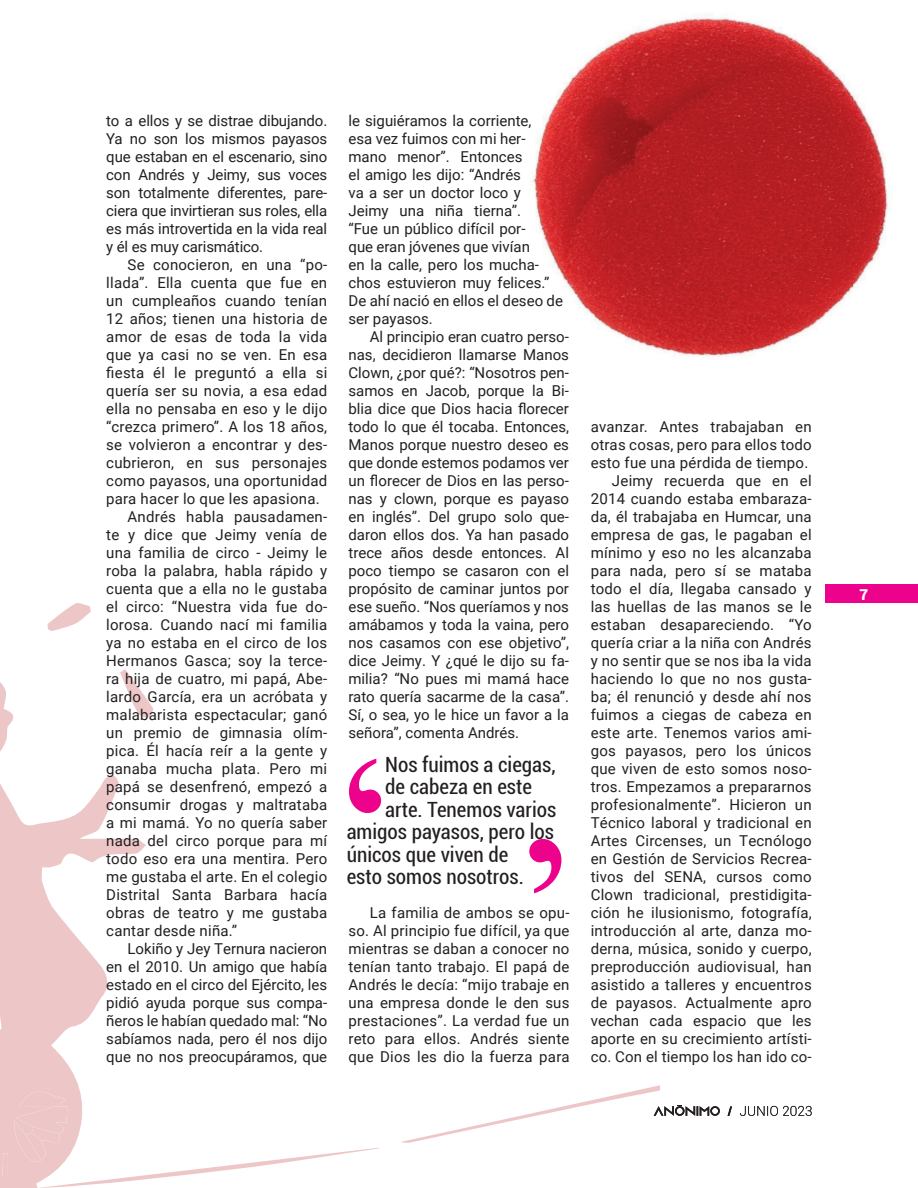
<style>
.page{position:relative;width:918px;height:1188px;background:#fff}
.page>*{position:absolute;margin:0;border:0;box-sizing:border-box;transform-origin:0 0}
.t1{font:condensed 21px "Roboto";color:#231f20}
.t2{font:15px/18px "Roboto";letter-spacing:.015em;color:#231f20;text-align:justify}
.t3{font:900 15px "Roboto";color:#fff}
</style>
<div class="page">
<svg style="left:0;top:682px;width:379px;height:506px"></svg>
<svg style="left:47px;top:603px;width:44px;height:28px"></svg>
<svg style="left:120px;top:669px;width:34px;height:49px"></svg>
<svg style="left:2px;top:1089px;width:65px;height:87px"></svg>
<div style="left:826px;top:585px;width:92px;height:18px;background:#ed028c"></div>
<svg style="left:401px;top:1085px;width:411px;height:58px"></svg>
<img style="left:531px;top:14px;width:362px;height:343px">
<svg style="left:349px;top:759px;width:32px;height:54px"></svg>
<svg style="left:529px;top:839px;width:32px;height:54px"></svg>
<p class="t2" style="left:106px;top:111px;width:223px">to a ellos y se distrae dibujando.<br>Ya no son los mismos payasos que estaban en el escenario, sino con Andrés y Jeimy, sus voces son totalmente diferentes, pare&shy;ciera que invirtieran sus roles, ella es más introvertida en la vida real y él es muy carismático.</p>
<p class="t2" style="left:128px;top:255px;width:201px">Se conocieron, en una “po-</p>
<p class="t2" style="left:106px;top:273px;width:222px">llada”. Ella cuenta que fue en</p>
<p class="t2" style="left:106px;top:291px;width:222px">un cumpleaños cuando tenían</p>
<p class="t2" style="left:106px;top:309px;width:222px">12 años; tienen una historia de</p>
<p class="t2" style="left:106px;top:327px;width:223px">amor de esas de toda la vida</p>
<p class="t2" style="left:106px;top:345px;width:223px">que ya casi no se ven. En esa</p>
<p class="t2" style="left:106px;top:363px;width:223px">fiesta él le preguntó a ella si</p>
<p class="t2" style="left:106px;top:381px;width:222px">quería ser su novia, a esa edad</p>
<p class="t2" style="left:106px;top:399px;width:223px">ella no pensaba en eso y le dijo</p>
<p class="t2" style="left:106px;top:417px;width:222px">“crezca primero”. A los 18 años,</p>
<p class="t2" style="left:106px;top:435px;width:222px">se volvieron a encontrar y des-</p>
<p class="t2" style="left:106px;top:453px;width:222px">cubrieron, en sus personajes</p>
<p class="t2" style="left:106px;top:471px;width:222px">como payasos, una oportunidad</p>
<p class="t2" style="left:106px;top:489px;width:215px">para hacer lo que les apasiona.</p>
<p class="t2" style="left:128px;top:507px;width:201px">Andrés habla pausadamen-</p>
<p class="t2" style="left:106px;top:525px;width:222px">te y dice que Jeimy venía de</p>
<p class="t2" style="left:106px;top:543px;width:222px">una familia de circo - Jeimy le</p>
<p class="t2" style="left:106px;top:561px;width:222px">roba la palabra, habla rápido y</p>
<p class="t2" style="left:106px;top:579px;width:222px">cuenta que a ella no le gustaba</p>
<p class="t2" style="left:106px;top:597px;width:222px">el circo: “Nuestra vida fue do-</p>
<p class="t2" style="left:106px;top:615px;width:222px">lorosa. Cuando nací mi familia</p>
<p class="t2" style="left:106px;top:633px;width:222px">ya no estaba en el circo de los</p>
<p class="t2" style="left:106px;top:651px;width:222px">Hermanos Gasca; soy la terce-</p>
<p class="t2" style="left:106px;top:669px;width:222px">ra hija de cuatro, mi papá, Abe-</p>
<p class="t2" style="left:106px;top:687px;width:222px">lardo García, era un acróbata y</p>
<p class="t2" style="left:106px;top:705px;width:222px">malabarista espectacular; ganó</p>
<p class="t2" style="left:106px;top:723px;width:222px">un premio de gimnasia olím-</p>
<p class="t2" style="left:106px;top:741px;width:222px">pica. Él hacía reír a la gente y</p>
<p class="t2" style="left:106px;top:759px;width:222px">ganaba mucha plata. Pero mi</p>
<p class="t2" style="left:106px;top:777px;width:222px">papá se desenfrenó, empezó a</p>
<p class="t2" style="left:106px;top:795px;width:222px">consumir drogas y maltrataba</p>
<p class="t2" style="left:106px;top:813px;width:222px">a mi mamá. Yo no quería saber</p>
<p class="t2" style="left:106px;top:831px;width:222px">nada del circo porque para mí</p>
<p class="t2" style="left:106px;top:849px;width:222px">todo eso era una mentira. Pero</p>
<p class="t2" style="left:106px;top:867px;width:222px">me gustaba el arte. En el colegio</p>
<p class="t2" style="left:106px;top:885px;width:222px">Distrital Santa Barbara hacía</p>
<p class="t2" style="left:106px;top:903px;width:223px">obras de teatro y me gustaba</p>
<p class="t2" style="left:106px;top:921px;width:132px">cantar desde niña.”</p>
<p class="t2" style="left:128px;top:939px;width:201px">Lokiño y Jey Ternura nacieron</p>
<p class="t2" style="left:106px;top:957px;width:222px">en el 2010. Un amigo que había</p>
<p class="t2" style="left:106px;top:975px;width:222px">estado en el circo del Ejército, les</p>
<p class="t2" style="left:106px;top:993px;width:222px">pidió ayuda porque sus compa-</p>
<p class="t2" style="left:106px;top:1011px;width:222px">ñeros le habían quedado mal: “No</p>
<p class="t2" style="left:106px;top:1029px;width:222px">sabíamos nada, pero él nos dijo</p>
<p class="t2" style="left:106px;top:1047px;width:222px">que no nos preocupáramos, que</p>
<p class="t2" style="left:349px;top:111px;width:216px;text-align:left">le siguiéramos la corriente,<br>esa vez fuimos con mi her&shy;mano menor”. Entonces<br>el amigo les dijo: “Andrés<br>va a ser un doctor loco y<br>Jeimy una niña tierna”.<br>“Fue un público difícil por-<br>que eran jóvenes que vivían<br>en la calle, pero los mucha&shy;chos estuvieron muy felices.”<br>De ahí nació en ellos el deseo de ser payasos.</p>
<p class="t2" style="left:349px;top:327px;width:222px;text-indent:21px">Al principio eran cuatro perso&shy;nas, decidieron llamarse Manos Clown, ¿por qué?: “Nosotros pen&shy;samos en Jacob, porque la Bi&shy;blia dice que Dios hacia florecer todo lo que él tocaba. Entonces, Manos porque nuestro deseo es que donde estemos podamos ver un florecer de Dios en las perso&shy;nas y clown, porque es payaso en inglés”. Del grupo solo que&shy;daron ellos dos. Ya han pasado trece años desde entonces. Al poco tiempo se casaron con el propósito de caminar juntos por ese sueño. “Nos queríamos y nos amábamos y toda la vaina, pero nos casamos con ese objetivo”, dice Jeimy. Y ¿qué le dijo su fa&shy;milia? “No pues mi mamá hace rato quería sacarme de la casa”.<br>Sí, o sea, yo le hice un favor a la señora”, comenta Andrés.</p>
<h1 class="t1" style="left:385px;top:750px;width:172px">Nos fuimos a ciegas,</h1>
<h1 class="t1" style="left:385px;top:772px;width:148px">de cabeza en este</h1>
<h1 class="t1" style="left:385px;top:795px;width:173px">arte. Tenemos varios</h1>
<h1 class="t1" style="left:347px;top:817px;width:209px">amigos payasos, pero los</h1>
<h1 class="t1" style="left:347px;top:840px;width:163px">únicos que viven de</h1>
<h1 class="t1" style="left:347px;top:862px;width:179px">esto somos nosotros.</h1>
<p class="t2" style="left:349px;top:903px;width:223px;text-indent:21px">La familia de ambos se opu&shy;so. Al principio fue difícil, ya que mientras se daban a conocer no tenían tanto trabajo. El papá de Andrés le decía: “mijo trabaje en una empresa donde le den sus prestaciones”. La verdad fue un reto para ellos. Andrés siente que Dios les dio la fuerza para</p>
<p class="t2" style="left:591px;top:417px;width:223px;text-align:right">avanzar. Antes trabajaban en otras cosas, pero para ellos todo esto fue una pérdida de tiempo.<br>Jeimy recuerda que en el<br>2014 cuando estaba embaraza&shy;da, él trabajaba en Humcar, una empresa de gas, le pagaban el mínimo y eso no les alcanzaba para nada, pero sí se mataba todo el día, llegaba cansado y las huellas de las manos se le estaban desapareciendo. “Yo quería criar a la niña con Andrés y no sentir que se nos iba la vida haciendo lo que no nos gusta&shy;ba; él renunció y desde ahí nos fuimos a ciegas de cabeza en este arte. Tenemos varios ami&shy;gos payasos, pero los únicos que viven de esto somos noso&shy;tros. Empezamos a prepararnos profesionalmente”. Hicieron un<br>Técnico laboral y tradicional en<br>Artes Circenses, un Tecnólogo en Gestión de Servicios Recrea&shy;tivos del SENA, cursos como<br>Clown tradicional, prestidigita&shy;ción he ilusionismo, fotografía, introducción al arte, danza mo&shy;derna, música, sonido y cuerpo, preproducción audiovisual, han asistido a talleres y encuentros de payasos. Actualmente apro vechan cada espacio que les aporte en su crecimiento artísti&shy;co. Con el tiempo los han ido co-</p>
<p class="t3" style="left:859px;top:584px;width:10px">7</p>
</div>
